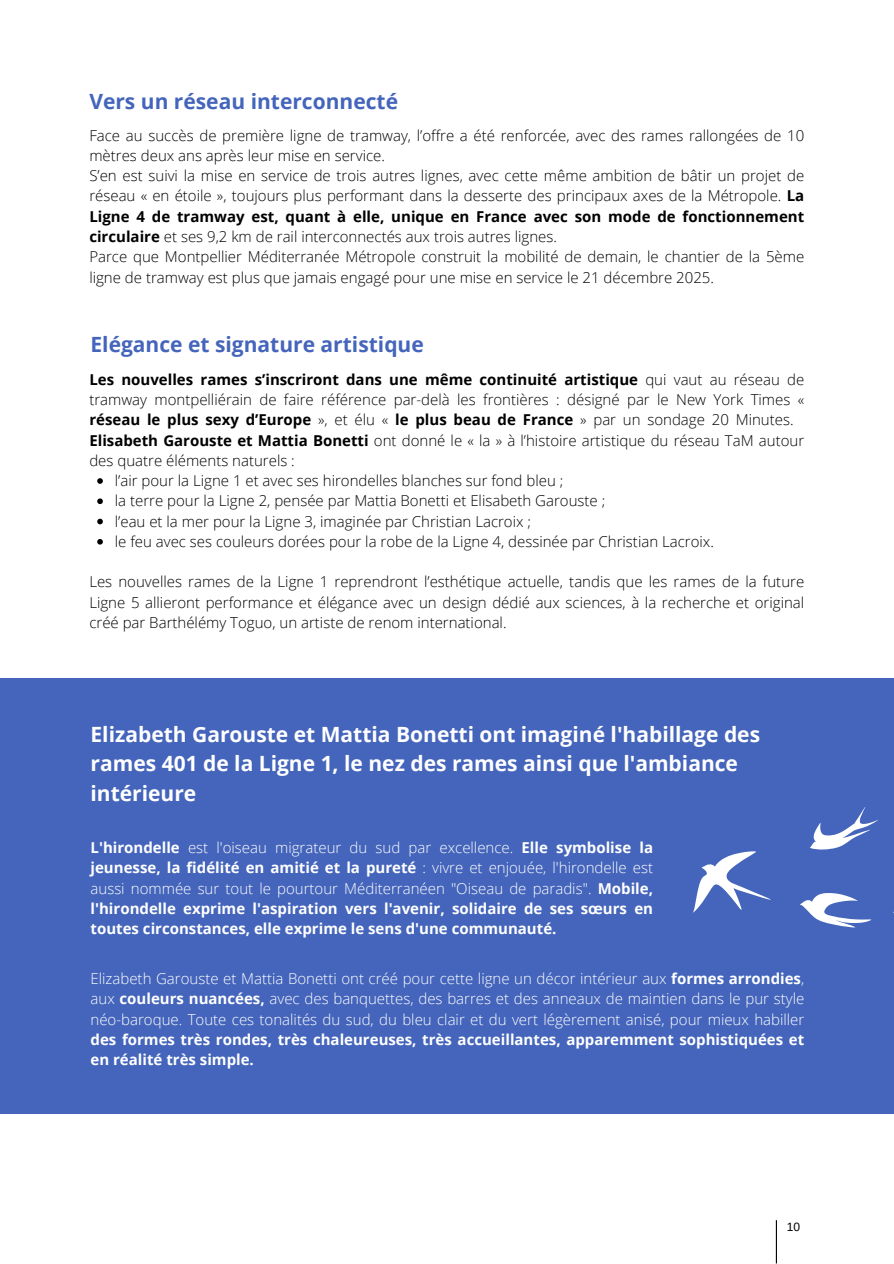
<style>
.page{position:relative;width:894px;height:1264px;background:#fff}
.page>*{position:absolute;margin:0;border:0;box-sizing:border-box;transform-origin:0 0}
.t1{font:700 21px/29.2px "Open Sans";color:#fff}
.t2{font:700 21px "Open Sans";color:#4465bb}
.t3{font:300 15px/20.2px "Open Sans";color:#000;text-align:justify}
.t4{font:700 15px/20.2px "Open Sans";color:#fff;text-align:justify}
.t5{font:300 15px/20.2px "Open Sans";color:#fff;text-align:justify}
.t6{font:700 15px "Open Sans";color:#000}
.t7{font:12px "Arimo";color:#000}
.s1{font-weight:700}
.s2{font-weight:300}
</style>
<div class="page">
<hr style="left:775px;top:1220px;width:1px;height:43px;background:#000">
<div style="left:0;top:678px;width:893px;height:436px;background:#4465bb"></div>
<svg style="left:799px;top:893px;width:72px;height:34px"></svg>
<svg style="left:693px;top:851px;width:78px;height:62px"></svg>
<svg style="left:810px;top:807px;width:69px;height:42px"></svg>
<svg style="left:97px;top:478px;width:6px;height:6px"></svg>
<svg style="left:97px;top:498px;width:6px;height:6px"></svg>
<svg style="left:97px;top:518px;width:6px;height:6px"></svg>
<svg style="left:97px;top:539px;width:6px;height:5px"></svg>
<h1 class="t2" style="left:89px;top:86px;width:310px">Vers un réseau interconnecté</h1>
<p class="t3" style="left:89px;top:125px;width:716px;text-align:left">Face au succès de première ligne de tramway, l’offre a été renforcée, avec des rames rallongées de 10 mètres deux ans après leur mise en service.<br>S’en est suivi la mise en service de trois autres lignes, avec cette même ambition de bâtir un projet de réseau « en étoile », toujours plus performant dans la desserte des principaux axes de la Métropole. <span class="s1">La Ligne 4 de tramway est, quant à elle, unique en France avec son mode de fonctionnement circulaire</span> et ses 9,2 km de rail interconnectés aux trois autres lignes.<br>Parce que Montpellier Méditerranée Métropole construit la mobilité de demain, le chantier de la 5ème ligne de tramway est plus que jamais engagé pour une mise en service le 21 décembre 2025.</p>
<h1 class="t2" style="left:90px;top:330px;width:335px">Elégance et signature artistique</h1>
<p class="t6" style="left:89px;top:369px;width:716px">Les nouvelles rames s’inscriront dans une même continuité artistique <span class="s2">qui vaut au réseau de</span></p>
<p class="t3" style="left:89px;top:389px;width:716px">tramway montpelliérain de faire référence par-delà les frontières : désigné par le New York Times «</p>
<p class="t6" style="left:89px;top:409px;width:705px">réseau le plus sexy d’Europe <span class="s2">», et élu «</span> le plus beau de France <span class="s2">» par un sondage 20 Minutes.</span></p>
<p class="t3" style="left:89px;top:429px;width:716px"><span class="s1">Elisabeth Garouste et Mattia Bonetti</span> ont donné le « la » à l’histoire artistique du réseau TaM autour</p>
<p class="t3" style="left:89px;top:450px;width:207px">des quatre éléments naturels :</p>
<p class="t3" style="left:115px;top:470px;width:450px">l’air pour la Ligne 1 et avec ses hirondelles blanches sur fond bleu ;</p>
<p class="t3" style="left:115px;top:490px;width:492px">la terre pour la Ligne 2, pensée par Mattia Bonetti et Elisabeth Garouste ;</p>
<p class="t3" style="left:115px;top:510px;width:417px">l’eau et la mer pour la Ligne 3, imaginée par Christian Lacroix ;</p>
<p class="t3" style="left:115px;top:531px;width:600px">le feu avec ses couleurs dorées pour la robe de la Ligne 4, dessinée par Christian Lacroix.</p>
<p class="t3" style="left:89px;top:571px;width:716px">Les nouvelles rames de la Ligne 1 reprendront l’esthétique actuelle, tandis que les rames de la future Ligne 5 allieront performance et élégance avec un design dédié aux sciences, à la recherche et original créé par Barthélémy Toguo, un artiste de renom international.</p>
<h1 class="t1" style="left:90px;top:719px;width:671px">Elizabeth Garouste et Mattia Bonetti ont imaginé l'habillage des rames 401 de la Ligne 1, le nez des rames ainsi que l'ambiance intérieure</h1>
<p class="t4" style="left:90px;top:837px;width:564px">L'hirondelle <span class="s2">est l'oiseau migrateur du sud par excellence.</span> Elle symbolise la jeunesse, la fidélité en amitié et la pureté <span class="s2">: vivre et enjouée, l'hirondelle est aussi nommée sur tout le pourtour Méditerranéen "Oiseau de paradis".</span> Mobile, l'hirondelle exprime l'aspiration vers l'avenir, solidaire de ses sœurs en toutes circonstances, elle exprime le sens d'une communauté.</p>
<p class="t5" style="left:90px;top:968px;width:715px">Elizabeth Garouste et Mattia Bonetti ont créé pour cette ligne un décor intérieur aux <span class="s1">formes arrondies</span>, aux <span class="s1">couleurs nuancées,</span> avec des banquettes, des barres et des anneaux de maintien dans le pur style néo-baroque. Toute ces tonalités du sud, du bleu clair et du vert légèrement anisé, pour mieux habiller</p>
<p class="t4" style="left:90px;top:1028px;width:715px">des formes très rondes, très chaleureuses, très accueillantes, apparemment sophistiquées et en réalité très simple.</p>
<p class="t7" style="left:786px;top:1220px;width:15px">10</p>
</div>
